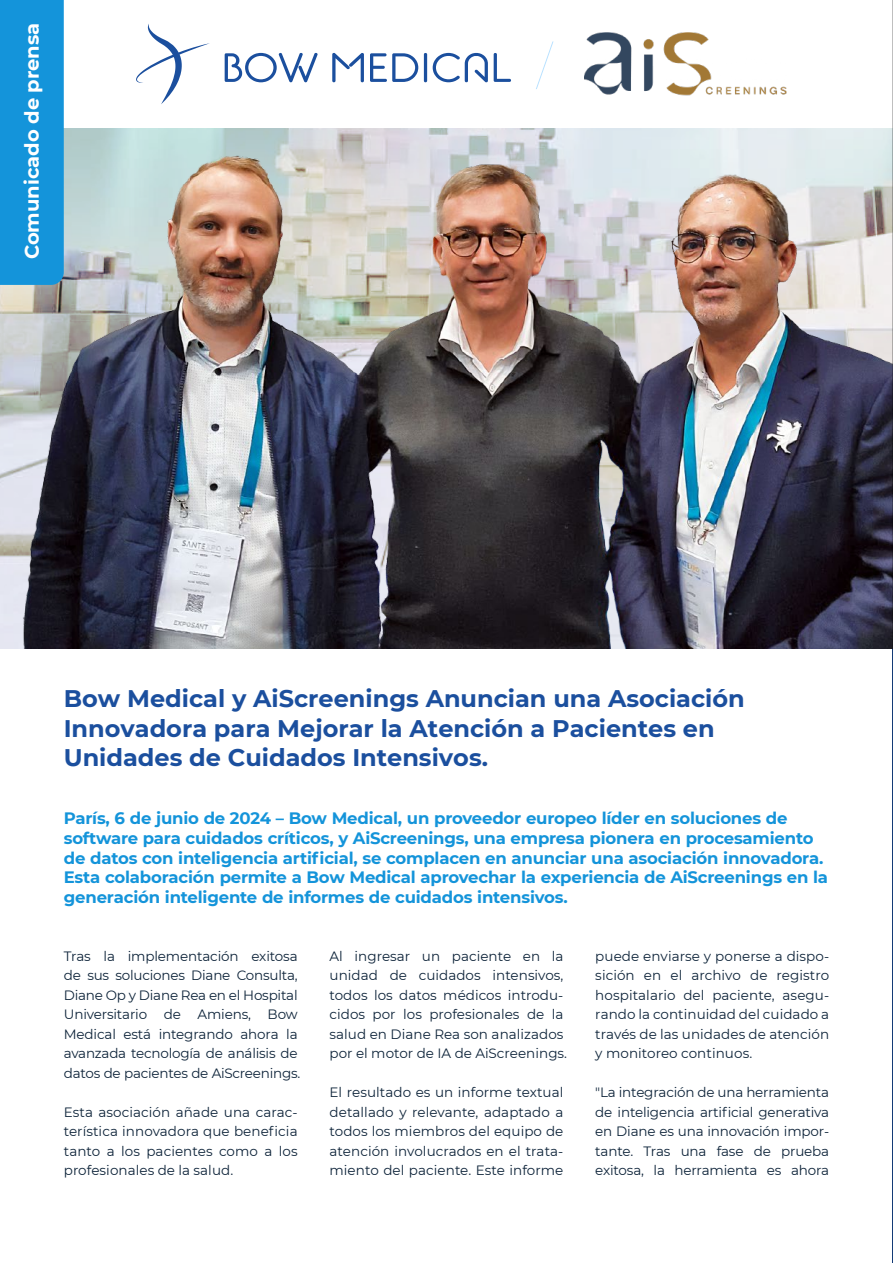
<style>
.page{position:relative;width:893px;height:1263px;background:#fff}
.page>*{position:absolute;margin:0;border:0;box-sizing:border-box;transform-origin:0 0}
.t1{font:100 50.55px "Montserrat";color:#b7e1ff}
.t2{font:700 24px/29.2px "Montserrat";color:#1b4f9e}
.t3{font:700 19.5px "Montserrat";color:#fff}
.t4{font:700 16.5px/19.8px "Montserrat";letter-spacing:-.01em;color:#1494da}
.t5{font:13.5px/19.5px "Montserrat";letter-spacing:-.005em;color:#0d2339;text-align:justify}
</style>
<div class="page">
<svg style="left:0;top:128px;width:892px;height:521px;background:#d3dce0"></svg>
<img style="left:21px;top:154px;width:871px;height:495px">
<div style="left:0;top:0;width:64px;height:285px;background:#1494da"></div>
<svg style="left:136px;top:24px;width:375px;height:80px"></svg>
<img style="left:584px;top:32px;width:202px;height:64px">
<hr style="left:892px;top:0;width:1px;height:1263px;background:#000">
<h3 class="t3" style="left:18px;top:259px;width:238px;rotate:-90deg">Comunicado de prensa</h3>
<h1 class="t1" style="left:537px;top:32px;width:17px">/</h1>
<h2 class="t2" style="left:64px;top:683px;width:682px">Bow Medical y AiScreenings Anuncian una Asociación<br>Innovadora para Mejorar la Atención a Pacientes en<br>Unidades de Cuidados Intensivos.</h2>
<p class="t4" style="left:64px;top:807px;width:766px">París, 6 de junio de 2024 – Bow Medical, un proveedor europeo líder en soluciones de software para cuidados críticos, y AiScreenings, una empresa pionera en procesamiento de datos con inteligencia artificial, se complacen en anunciar una asociación innovadora.<br>Esta colaboración permite a Bow Medical aprovechar la experiencia de AiScreenings en la generación inteligente de informes de cuidados intensivos.</p>
<p class="t5" style="left:64px;top:946px;width:238px;text-align:left">Tras la implementación exitosa de sus soluciones Diane Consulta, Diane Op y Diane Rea en el Hospital Universitario de Amiens, Bow Medical está integrando ahora la avanzada tecnología de análisis de datos de pacientes de AiScreenings.</p>
<p class="t5" style="left:64px;top:1102px;width:235px">Esta asociación añade una carac&shy;terística innovadora que beneficia tanto a los pacientes como a los profesionales de la salud.</p>
<p class="t5" style="left:330px;top:946px;width:239px;text-align:left">Al ingresar un paciente en la unidad de cuidados intensivos, todos los datos médicos introdu&shy;cidos por los profesionales de la salud en Diane Rea son analizados por el motor de IA de AiScreenings.</p>
<p class="t5" style="left:330px;top:1082px;width:235px">El resultado es un informe textual detallado y relevante, adaptado a todos los miembros del equipo de atención involucrados en el trata&shy;miento del paciente. Este informe</p>
<p class="t5" style="left:595px;top:946px;width:235px">puede enviarse y ponerse a dispo&shy;sición en el archivo de registro hospitalario del paciente, asegu&shy;rando la continuidad del cuidado a través de las unidades de atención y monitoreo continuos.</p>
<p class="t5" style="left:595px;top:1082px;width:235px">"La integración de una herramienta de inteligencia artificial generativa en Diane es una innovación impor&shy;tante. Tras una fase de prueba exitosa, la herramienta es ahora</p>
</div>
